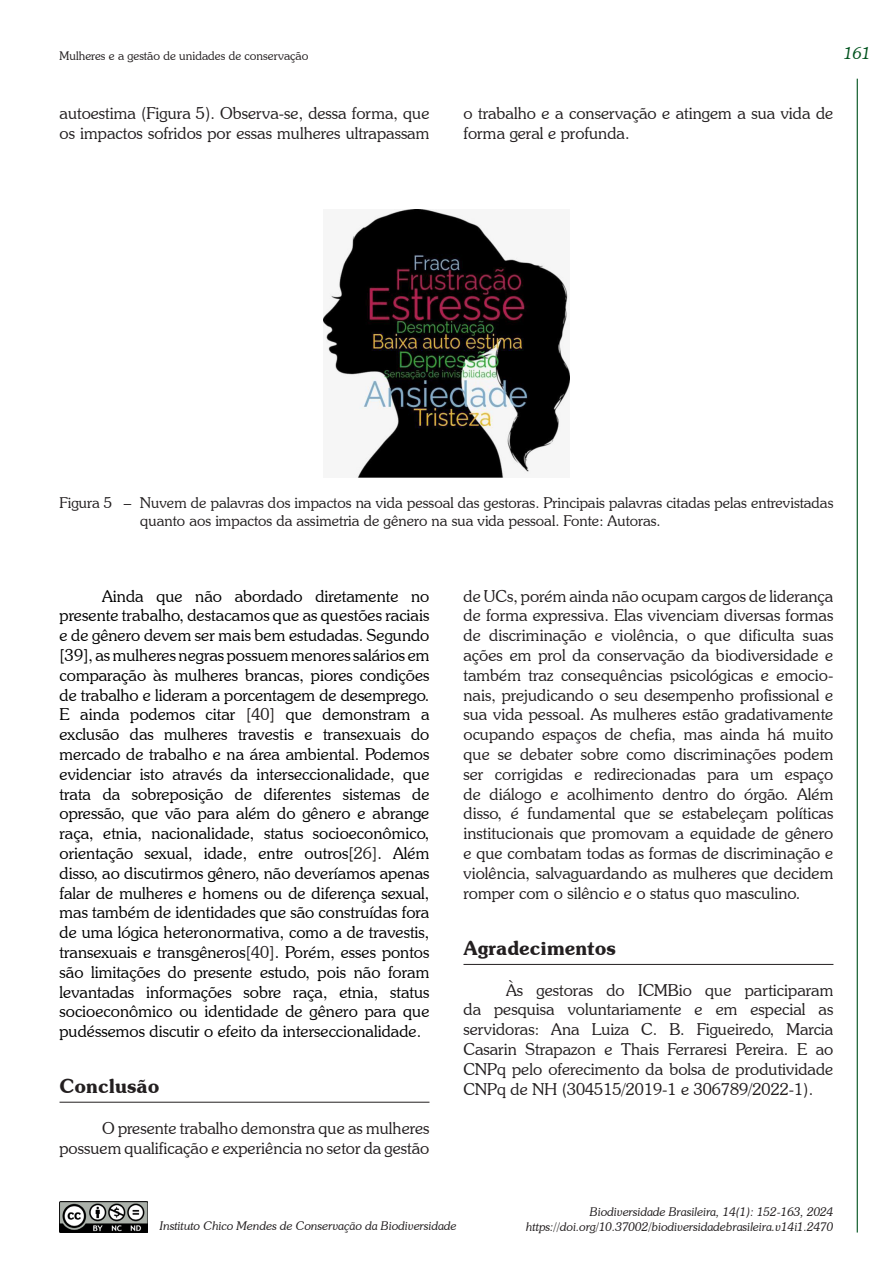
<style>
.page{position:relative;width:893px;height:1263px;background:#fff}
.page>*{position:absolute;margin:0;border:0;box-sizing:border-box;transform-origin:0 0}
.titulo_1{font:600 19.5px "Souvenir IT Cby BT";color:#231f20}
.texto{font:300 16.5px/19.8px "Souvenir IT Cby BT";color:#231f20}
.texto-2{font:300 16.5px/19.8px "Souvenir IT Cby BT";color:#000;text-align:justify}
.t1{font:italic 300 16.5px "Souvenir IT Cby BT";color:#00531e}
.figura{font:300 15px/18px "Souvenir IT Cby BT";color:#231f20}
.t2{font:italic 300 12px/14.4px "Souvenir IT Cby BT";color:#231f20;text-align:right}
.t3{font:300 12px "Souvenir IT Cby BT";color:#231f20}
.s1{color:#231f20}
</style>
<div class="page">
<hr style="left:857px;top:79px;width:1px;height:1153px;background:#00531e">
<img style="left:60px;top:1201px;width:88px;height:31px">
<img style="left:323px;top:210px;width:247px;height:268px">
<hr style="left:60px;top:1102px;width:369px;height:1px;background:#231f20">
<hr style="left:463px;top:964px;width:370px;height:1px;background:#231f20">
<p class="t3" style="left:60px;top:49px;width:250px">Mulheres e a gestão de unidades de conservação</p>
<p class="t1" style="left:844px;top:43px;width:29px">161</p>
<p class="texto" style="left:60px;top:103px;width:371px">autoestima (Figura 5). Observa-se, dessa forma, que os impactos sofridos por essas mulheres ultrapassam</p>
<p class="texto" style="left:463px;top:103px;width:371px">o trabalho e a conservação e atingem a sua vida de forma geral e profunda.</p>
<p class="figura" style="left:140px;top:494px;width:695px;text-indent:-81px">Figura 5 – Nuvem de palavras dos impactos na vida pessoal das gestoras. Principais palavras citadas pelas entrevistadas quanto aos impactos da assimetria de gênero na sua vida pessoal. Fonte: Autoras.</p>
<p class="texto-2" style="left:60px;top:585px;width:371px;text-indent:43px">Ainda que não abordado diretamente no presente trabalho, destacamos que as questões raciais e de gênero devem ser mais bem estudadas. Segundo [39], as mulheres negras possuem menores salários em comparação às mulheres brancas, piores condições de trabalho e lideram a porcentagem de desemprego.<br>E ainda podemos citar <span class="s1">[40]</span> que demonstram a exclusão das mulheres travestis e transexuais do mercado de trabalho e na área ambiental. Podemos evidenciar isto através da interseccionalidade, que trata da sobreposição de diferentes sistemas de opressão, que vão para além do gênero e abrange raça, etnia, nacionalidade, status socioeconômico, orientação sexual, idade, entre outros<span class="s1">[26]</span>. Além disso, ao discutirmos gênero, não deveríamos apenas falar de mulheres e homens ou de diferença sexual, mas também de identidades que são construídas fora de uma lógica heteronormativa, como a de travestis, transexuais e transgêneros<span class="s1">[40]</span>. Porém, esses pontos são limitações do presente estudo, pois não foram levantadas informações sobre raça, etnia, status socioeconômico ou identidade de gênero para que pudéssemos discutir o efeito da interseccionalidade.</p>
<p class="titulo_1" style="left:60px;top:1074px;width:101px">Conclusão</p>
<p class="texto" style="left:60px;top:1118px;width:371px;text-align:right">O presente trabalho demonstra que as mulheres possuem qualificação e experiência no setor da gestão</p>
<p class="texto" style="left:463px;top:585px;width:371px;text-align:justify">de UCs, porém ainda não ocupam cargos de liderança de forma expressiva. Elas vivenciam diversas formas de discriminação e violência, o que dificulta suas ações em prol da conservação da biodiversidade e também traz consequências psicológicas e emocio&shy;nais, prejudicando o seu desempenho profissional e sua vida pessoal. As mulheres estão gradativamente ocupando espaços de chefia, mas ainda há muito que se debater sobre como discriminações podem ser corrigidas e redirecionadas para um espaço de diálogo e acolhimento dentro do órgão. Além disso, é fundamental que se estabeleçam políticas institucionais que promovam a equidade de gênero e que combatam todas as formas de discriminação e violência, salvaguardando as mulheres que decidem romper com o silêncio e o status quo masculino.</p>
<p class="titulo_1" style="left:463px;top:935px;width:154px">Agradecimentos</p>
<p class="texto" style="left:463px;top:980px;width:371px;text-align:justify;text-indent:43px">Às gestoras do ICMBio que participaram da pesquisa voluntariamente e em especial as servidoras: Ana Luiza C. B. Figueiredo, Marcia Casarin Strapazon e Thais Ferraresi Pereira. E ao CNPq pelo oferecimento da bolsa de produtividade CNPq de NH (304515/2019-1 e 306789/2022-1).</p>
<p class="t2" style="left:160px;top:1218px;width:298px">Instituto Chico Mendes de Conservação da Biodiversidade</p>
<p class="t2" style="left:526px;top:1204px;width:309px">Biodiversidade Brasileira, 14(1): 152-163, 2024 https://doi.org/10.37002/biodiversidadebrasileira.v14i1.2470</p>
</div>
